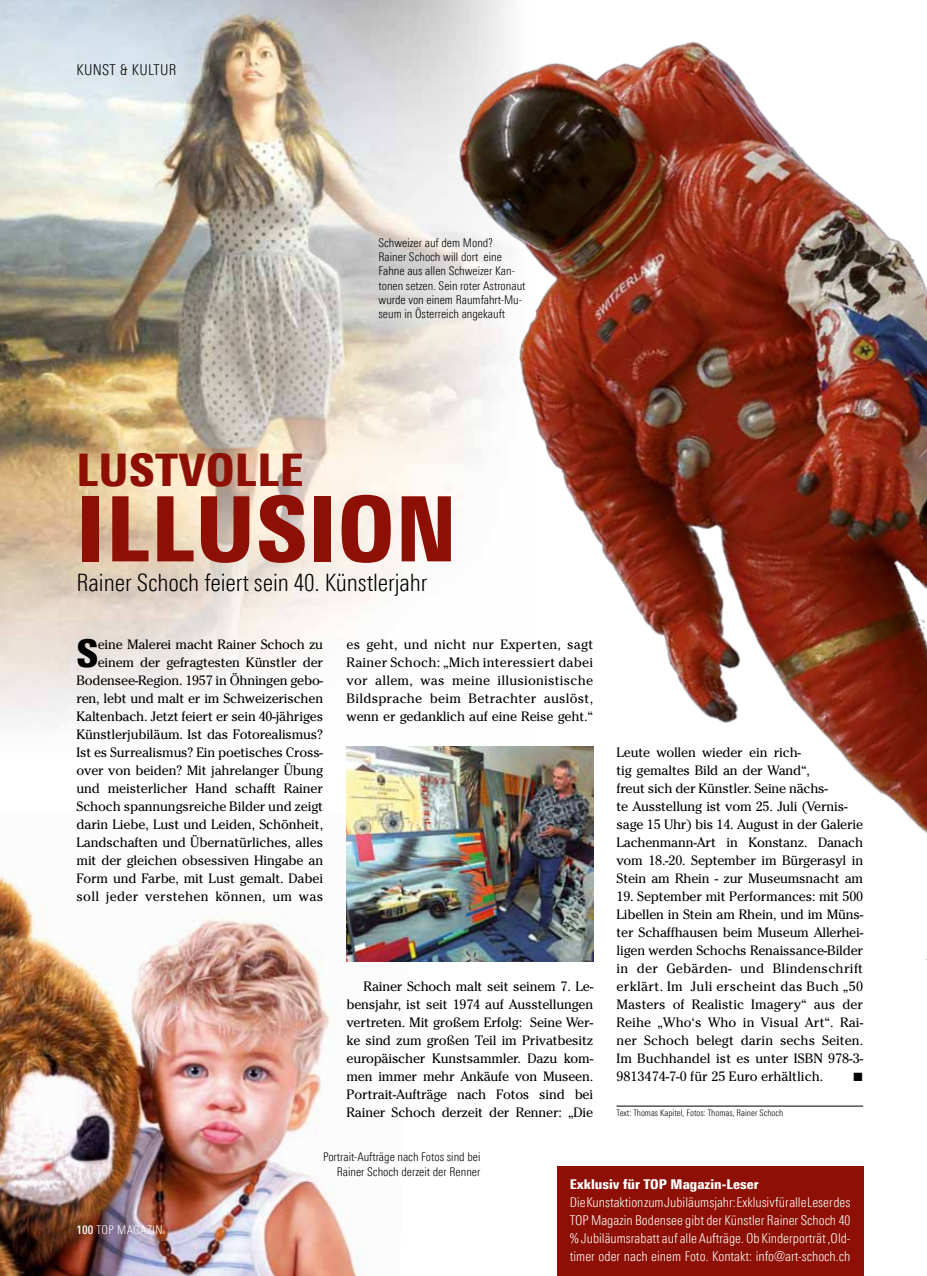
<style>
.page{position:relative;width:927px;height:1276px;background:#fff}
.page>*{position:absolute;margin:0;border:0;box-sizing:border-box;transform-origin:0 0}
.t1{font:900 90px "Linotype Univers 820 Cn";letter-spacing:.01em;color:#8e1005}
.t2{font:900 45px "Linotype Univers 820 Cn";letter-spacing:.01em;color:#8e1005}
.t3{font:900 38.4px "Linotype Univers 820 Cn";color:#000}
.t4{font:300 24px "Linotype Univers 320 Cn";letter-spacing:-.005em;color:#000}
.t5{font:300 15px "Linotype Univers 320 Cn";letter-spacing:.025em;color:#000}
.t6{font:13.5px/18px "Cheltenham Std";letter-spacing:-.015em;color:#000;text-align:justify}
.t7{font:300 13.5px/18px "Linotype Univers 320 Cn";color:#fff;text-align:justify}
.t8{font:900 13.5px "Linotype Univers 820 Cn";color:#fff}
.t9{font:300 12px/14.2px "Linotype Univers 320 Cn";color:#000;text-align:right}
.t10{font:300 12px "Linotype Univers 320 Cn";letter-spacing:.025em;color:#fff}
.t11{font:12px "Zapf Dingbats ITC";color:#000}
.t12{font:300 9px "Linotype Univers 320 Cn";color:#000}
.s1{font-family:"Linotype Univers 520 Cn";font-weight:500}
</style>
<div class="page">
<div style="left:557px;top:1166px;width:306px;height:110px;background:#8e1005"></div>
<img style="left:0;top:0;width:512px;height:760px">
<img style="left:0;top:814px;width:408px;height:462px">
<img style="left:442px;top:21px;width:485px;height:939px">
<img style="left:347px;top:746px;width:246px;height:215px">
<hr style="left:617px;top:1105px;width:246px;height:1px;background:#000">
<p class="t5" style="left:77px;top:61px;width:102px">Kunst &amp; Kultur</p>
<p class="t9" style="left:378px;top:235px;width:149px;text-align:left">Schweizer auf dem Mond?<br>Rainer Schoch will dort eine<br>Fahne aus allen Schweizer Kan&shy;tonen setzen. Sein roter Astronaut wurde von einem Raumfahrt-Mu&shy;seum in Österreich angekauft</p>
<h2 class="t2" style="left:77px;top:443px;width:228px">Lustvolle</h2>
<h1 class="t1" style="left:77px;top:474px;width:72px">Ill</h1>
<h3 class="t4" style="left:77px;top:569px;width:353px">Rainer Schoch feiert sein 40. Künstlerjahr</h3>
<h1 class="t1" style="left:195px;top:474px;width:264px">usion</h1>
<h3 class="t3" style="left:77px;top:629px;width:21px">S</h3>
<p class="t6" style="left:77px;top:635px;width:248px;text-align:right">eine Malerei macht Rainer Schoch zu einem der gefragtesten Künstler der Bodensee-Region. 1957 in Öhningen gebo&shy;ren, lebt und malt er im Schweizerischen Kaltenbach. Jetzt feiert er sein 40-jähriges Künstlerjubiläum. Ist das Fotorealismus?<br>Ist es Surrealismus? Ein poetisches Cross&shy;over von beiden? Mit jahrelanger Übung und meisterlicher Hand schafft Rainer Schoch spannungsreiche Bilder und zeigt darin Liebe, Lust und Leiden, Schönheit, Landschaften und Übernatürliches, alles mit der gleichen obsessiven Hingabe an Form und Farbe, mit Lust gemalt. Dabei soll jeder verstehen können, um was</p>
<p class="t6" style="left:347px;top:635px;width:248px">es geht, und nicht nur Experten, sagt Rainer Schoch: „Mich interessiert dabei vor allem, was meine illusionistische Bildsprache beim Betrachter auslöst, wenn er gedanklich auf eine Reise geht.“</p>
<p class="t6" style="left:347px;top:977px;width:248px;text-indent:17px">Rainer Schoch malt seit seinem 7. Le&shy;bensjahr, ist seit 1974 auf Ausstellungen vertreten. Mit großem Erfolg: Seine Wer&shy;ke sind zum großen Teil im Privatbesitz europäischer Kunstsammler. Dazu kom&shy;men immer mehr Ankäufe von Museen.<br>Portrait-Aufträge nach Fotos sind bei Rainer Schoch derzeit der Renner: „Die</p>
<p class="t9" style="left:323px;top:1150px;width:159px">Portrait-Aufträge nach Fotos sind bei<br>Rainer Schoch derzeit der Renner</p>
<p class="t6" style="left:617px;top:743px;width:248px;text-align:left">Leute wollen wieder ein rich-<br>tig gemaltes Bild an der Wand“,<br>freut sich der Künstler. Seine nächs-<br>te Ausstellung ist vom 25. Juli (Vernis&shy;sage 15 Uhr) bis 14. August in der Galerie Lachenmann-Art in Konstanz. Danach vom 18.-20. September im Bürgerasyl in Stein am Rhein - zur Museumsnacht am</p>
<p class="t6" style="left:617px;top:887px;width:248px">19. September mit Performances: mit 500<br>Libellen in Stein am Rhein, und im Müns&shy;ter Schaffhausen beim Museum Allerhei&shy;ligen werden Schochs Renaissance-Bilder in der Gebärden- und Blindenschrift erklärt. Im Juli erscheint das Buch „50<br>Masters of Realistic Imagery“ aus der Reihe „Who‘s Who in Visual Art“. Rai&shy;ner Schoch belegt darin sechs Seiten.<br>Im Buchhandel ist es unter ISBN 978-3- 9813474-7-0 für 25 Euro erhältlich.</p>
<p class="t11" style="left:853px;top:1071px;width:11px">■</p>
<p class="t12" style="left:617px;top:1108px;width:168px">Text: Thomas Kapitel, Fotos: Thomas, Rainer Schoch</p>
<p class="t10" style="left:77px;top:1222px;width:88px"><span class="s1">100</span> TOP Magazin</p>
<p class="t8" style="left:570px;top:1176px;width:190px">Exklusiv für TOP Magazin-Leser</p>
<p class="t7" style="left:570px;top:1193px;width:282px">Die Kunstaktion zum Jubiläumsjahr: Exklusiv für alle Leser des TOP Magazin Bodensee gibt der Künstler Rainer Schoch 40 % Jubiläumsrabatt auf alle Aufträge. Ob Kinderporträt ,Old&shy;timer oder nach einem Foto. Kontakt: info@art-schoch.ch</p>
</div>
